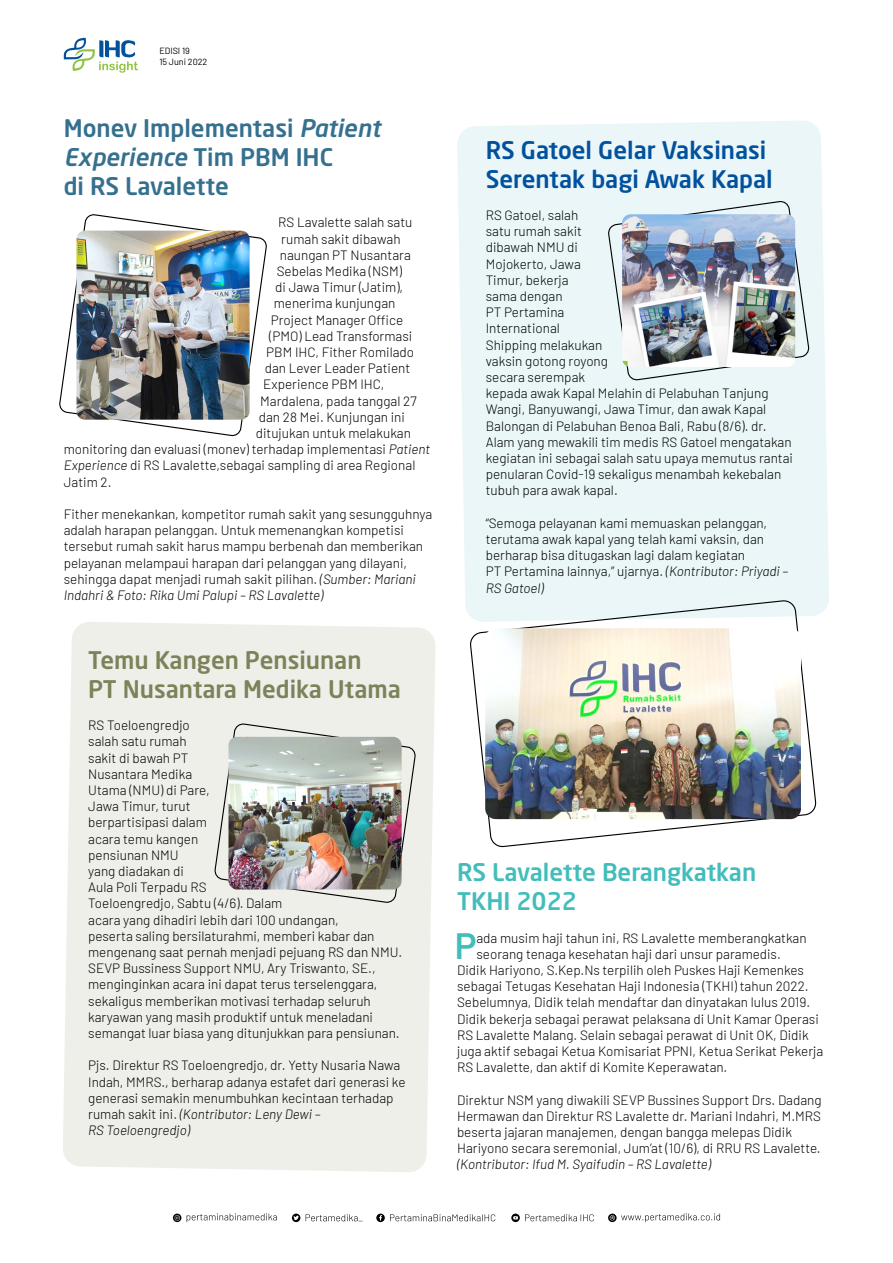
<style>
.page{position:relative;width:893px;height:1263px;background:#fff}
.page>*{position:absolute;margin:0;border:0;box-sizing:border-box;transform-origin:0 0}
.t1{font:600 36.6px "Barlow";color:#42bdba}
.t2{font:500 24px/28.8px "Neo Sans Std";color:#36708f}
.t3{font:500 24px/28.8px "Neo Sans Std";color:#01519d}
.t4{font:500 24px/28.8px "Neo Sans Std";color:#7d825a}
.t5{font:500 24px/28.8px "Neo Sans Std";color:#42bdba}
.t6{font:300 13.5px/16.2px "Barlow";color:#000}
.t7{font:italic 300 13.5px "Barlow";color:#000}
.t8{font:9px/10.8px "Barlow";color:#000}
.s1{font-style:italic}
</style>
<div class="page">
<div style="left:63px;top:622px;width:373px;height:550px;background:#efefea"></div>
<div style="left:457px;top:121px;width:372px;height:494px;background:#eaf6f7"></div>
<svg style="left:608px;top:201px;width:201px;height:179px"></svg>
<svg style="left:213px;top:723px;width:204px;height:181px"></svg>
<svg style="left:59px;top:214px;width:208px;height:223px"></svg>
<img style="left:76px;top:231px;width:174px;height:189px">
<img style="left:622px;top:214px;width:173px;height:153px">
<img style="left:228px;top:737px;width:174px;height:152px">
<svg style="left:470px;top:600px;width:346px;height:247px"></svg>
<img style="left:485px;top:628px;width:316px;height:191px">
<svg style="left:63px;top:37px;width:75px;height:36px"></svg>
<svg style="left:608px;top:1213px;width:112px;height:9px"></svg>
<svg style="left:173px;top:1213px;width:8px;height:9px"></svg>
<svg style="left:187px;top:1213px;width:90px;height:9px"></svg>
<svg style="left:376px;top:1213px;width:119px;height:9px"></svg>
<svg style="left:511px;top:1213px;width:83px;height:9px"></svg>
<svg style="left:292px;top:1213px;width:8px;height:9px"></svg>
<svg style="left:306px;top:1214px;width:57px;height:7px"></svg>
<p class="t8" style="left:159px;top:45px;width:50px">EDISI 19<br>15 Juni 2022</p>
<h2 class="t2" style="left:64px;top:114px;width:318px">Monev Implementasi <span class="s1">Patient<br>Experience</span> Tim PBM IHC<br>di RS Lavalette</h2>
<p class="t6" style="left:278px;top:213px;width:136px">RS Lavalette salah satu</p>
<p class="t6" style="left:281px;top:230px;width:121px">rumah sakit dibawah</p>
<p class="t6" style="left:280px;top:246px;width:133px">naungan PT Nusantara</p>
<p class="t6" style="left:277px;top:262px;width:127px">Sebelas Medika (NSM)</p>
<p class="t6" style="left:275px;top:278px;width:129px">di Jawa Timur (Jatim),</p>
<p class="t6" style="left:274px;top:294px;width:123px">menerima kunjungan</p>
<p class="t6" style="left:271px;top:311px;width:134px">Project Manager Office</p>
<p class="t6" style="left:269px;top:327px;width:145px">(PMO) Lead Transformasi</p>
<p class="t6" style="left:266px;top:343px;width:149px">PBM IHC, Fither Romilado</p>
<p class="t6" style="left:265px;top:359px;width:147px">dan Lever Leader Patient</p>
<p class="t6" style="left:263px;top:375px;width:123px">Experience PBM IHC,</p>
<p class="t6" style="left:260px;top:392px;width:158px">Mardalena, pada tanggal 27</p>
<p class="t6" style="left:259px;top:408px;width:148px">dan 28 Mei. Kunjungan ini</p>
<p class="t6" style="left:256px;top:424px;width:157px">ditujukan untuk melakukan</p>
<p class="t6" style="left:64px;top:440px;width:368px">monitoring dan evaluasi (monev) terhadap implementasi <span class="s1">Patient</span></p>
<p class="t6" style="left:64px;top:456px;width:353px"><span class="s1">Experience</span> di RS Lavalette,sebagai sampling di area Regional</p>
<p class="t6" style="left:64px;top:473px;width:49px">Jatim 2.</p>
<p class="t6" style="left:64px;top:505px;width:370px">Fither menekankan, kompetitor rumah sakit yang sesungguhnya adalah harapan pelanggan. Untuk memenangkan kompetisi tersebut rumah sakit harus mampu berbenah dan memberikan pelayanan melampaui harapan dari pelanggan yang dilayani, sehingga dapat menjadi rumah sakit pilihan. <span class="s1">(Sumber: Mariani Indahri &amp; Foto: Rika Umi Palupi – RS Lavalette)</span></p>
<h2 class="t4" style="left:88px;top:645px;width:314px">Temu Kangen Pensiunan<br>PT Nusantara Medika Utama</h2>
<p class="t6" style="left:88px;top:716px;width:315px">RS Toeloengredjo<br>salah satu rumah<br>sakit di bawah PT<br>Nusantara Medika<br>Utama (NMU) di Pare,<br>Jawa Timur, turut<br>berpartisipasi dalam<br>acara temu kangen<br>pensiunan NMU<br>yang diadakan di<br>Aula Poli Terpadu RS<br>Toeloengredjo, Sabtu (4/6). Dalam<br>acara yang dihadiri lebih dari 100 undangan,<br>peserta saling bersilaturahmi, memberi kabar dan mengenang saat pernah menjadi pejuang RS dan NMU.<br>SEVP Bussiness Support NMU, Ary Triswanto, SE., menginginkan acara ini dapat terus terselenggara, sekaligus memberikan motivasi terhadap seluruh karyawan yang masih produktif untuk meneladani semangat luar biasa yang ditunjukkan para pensiunan.</p>
<p class="t6" style="left:88px;top:1056px;width:319px">Pjs. Direktur RS Toeloengredjo, dr. Yetty Nusaria Nawa Indah, MMRS., berharap adanya estafet dari generasi ke generasi semakin menumbuhkan kecintaan terhadap rumah sakit ini. <span class="s1">(Kontributor: Leny Dewi –<br>RS Toeloengredjo)</span></p>
<h2 class="t3" style="left:486px;top:135px;width:288px">RS Gatoel Gelar Vaksinasi<br>Serentak bagi Awak Kapal</h2>
<p class="t6" style="left:486px;top:206px;width:309px">RS Gatoel, salah<br>satu rumah sakit<br>dibawah NMU di<br>Mojokerto, Jawa<br>Timur, bekerja<br>sama dengan<br>PT Pertamina<br>International<br>Shipping melakukan<br>vaksin gotong royong<br>secara serempak<br>kepada awak Kapal Melahin di Pelabuhan Tanjung<br>Wangi, Banyuwangi, Jawa Timur, dan awak Kapal<br>Balongan di Pelabuhan Benoa Bali, Rabu (8/6). dr.<br>Alam yang mewakili tim medis RS Gatoel mengatakan kegiatan ini sebagai salah satu upaya memutus rantai penularan Covid-19 sekaligus menambah kekebalan tubuh para awak kapal.</p>
<p class="t6" style="left:486px;top:514px;width:304px">“Semoga pelayanan kami memuaskan pelanggan, terutama awak kapal yang telah kami vaksin, dan berharap bisa ditugaskan lagi dalam kegiatan<br>PT Pertamina lainnya,” ujarnya. <span class="s1">(Kontributor: Priyadi – RS Gatoel)</span></p>
<h2 class="t5" style="left:457px;top:857px;width:301px">RS Lavalette Berangkatkan<br>TKHI 2022</h2>
<h1 class="t1" style="left:455px;top:919px;width:23px">P</h1>
<p class="t6" style="left:476px;top:929px;width:332px">ada musim haji tahun ini, RS Lavalette memberangkatkan</p>
<p class="t6" style="left:476px;top:945px;width:306px">seorang tenaga kesehatan haji dari unsur paramedis.</p>
<p class="t6" style="left:457px;top:961px;width:348px">Didik Hariyono, S.Kep.Ns terpilih oleh Puskes Haji Kemenkes</p>
<p class="t6" style="left:457px;top:977px;width:353px">sebagai Tetugas Kesehatan Haji Indonesia (TKHI) tahun 2022.</p>
<p class="t6" style="left:457px;top:993px;width:355px">Sebelumnya, Didik telah mendaftar dan dinyatakan lulus 2019.</p>
<p class="t6" style="left:457px;top:1010px;width:363px">Didik bekerja sebagai perawat pelaksana di Unit Kamar Operasi</p>
<p class="t6" style="left:457px;top:1026px;width:353px">RS Lavalette Malang. Selain sebagai perawat di Unit OK, Didik</p>
<p class="t6" style="left:457px;top:1042px;width:368px">juga aktif sebagai Ketua Komisariat PPNI, Ketua Serikat Pekerja</p>
<p class="t6" style="left:457px;top:1058px;width:272px">RS Lavalette, dan aktif di Komite Keperawatan.</p>
<p class="t6" style="left:457px;top:1091px;width:366px">Direktur NSM yang diwakili SEVP Bussines Support Drs. Dadang Hermawan dan Direktur RS Lavalette dr. Mariani Indahri, M.MRS beserta jajaran manajemen, dengan bangga melepas Didik Hariyono secara seremonial, Jum’at (10/6), di RRU RS Lavalette.</p>
<p class="t7" style="left:457px;top:1155px;width:255px">(Kontributor: Ifud M. Syaifudin – RS Lavalette)</p>
</div>
